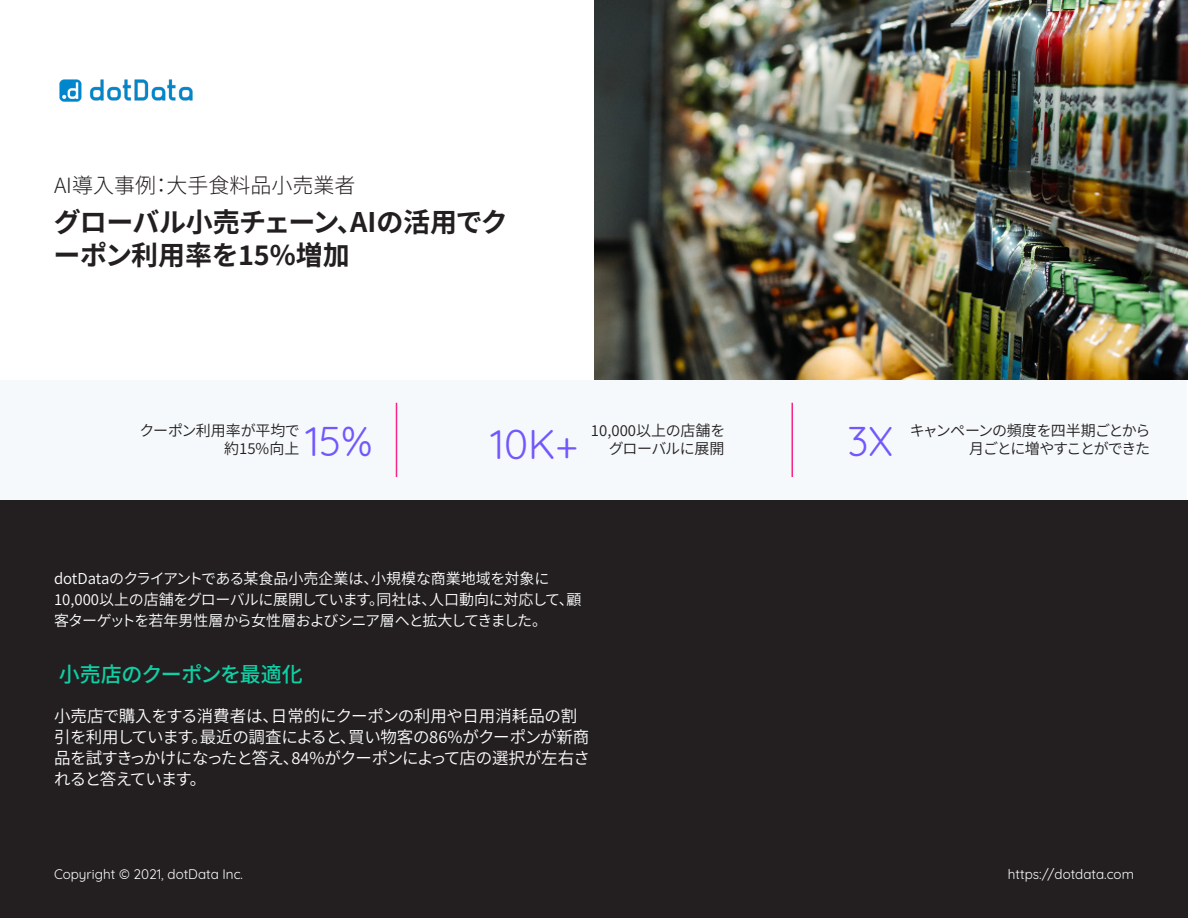
<style>
.page{position:relative;width:1188px;height:918px;background:#fff}
.page>*{position:absolute;margin:0;border:0;box-sizing:border-box;transform-origin:0 0}
.KPI_CALLOUTS{font:40.5px "Quicksand";color:#7257fe}
.Document_Title{font:700 27px/33px "Source Han Sans JP";letter-spacing:-.015em;color:#231f20}
.Document_Caption{font:300 21px "Source Han Sans JP";color:#231f20}
.Page_Subtitle{font:500 21px "Source Han Sans JP";letter-spacing:-.015em;color:#0ed0a5}
.t1{font:16.5px/21px "Source Han Sans JP";letter-spacing:-.035em;color:#fff}
.Paragraph_White{font:15px/21px "Source Han Sans JP";letter-spacing:-.02em;color:#fff}
.KPI_TEXT{font:15px/18px "Source Han Sans JP";letter-spacing:-.08em;color:#231f20;text-align:right}
.KPI_TEXT-2{font:15px/18px "Source Han Sans JP";letter-spacing:-.025em;color:#231f20;text-align:right}
.KPI_TEXT-3{font:15px/18px "Source Han Sans JP";letter-spacing:-.005em;color:#231f20;text-align:right}
.Footnotes{font:13.5px "Quicksand";color:#fff}
</style>
<div class="page">
<img style="left:594px;top:0;width:594px;height:380px">
<div style="left:1px;top:380px;width:1186px;height:120px;background:#f5f9fb"></div>
<hr style="left:396px;top:403px;width:1px;height:74px;background:#f72585">
<hr style="left:791px;top:403px;width:2px;height:74px;background:#f72585">
<div style="left:0;top:501px;width:1188px;height:417px;background:#231f20"></div>
<img style="left:59px;top:79px;width:134px;height:23px">
<p class="Document_Caption" style="left:54px;top:173px;width:303px">AI導入事例：大手食料品小売業者</p>
<p class="Document_Title" style="left:54px;top:206px;width:456px">グローバル小売チェーン、AIの活用でクーポン利用率を15%増加</p>
<p class="KPI_TEXT-3" style="left:139px;top:422px;width:162px">クーポン利用率が平均で約15%向上</p>
<p class="KPI_TEXT-2" style="left:591px;top:422px;width:136px">10,000以上の店舗をグローバルに展開</p>
<p class="KPI_CALLOUTS" style="left:847px;top:410px;width:47px">3X</p>
<p class="KPI_TEXT" style="left:910px;top:422px;width:242px">キャンペーンの頻度を四半期ごとから月ごとに増やすことができた</p>
<p class="KPI_CALLOUTS" style="left:306px;top:410px;width:69px">15%</p>
<p class="KPI_CALLOUTS" style="left:491px;top:413px;width:89px">10K+</p>
<p class="Paragraph_White" style="left:54px;top:569px;width:529px">dotDataのクライアントである某食品小売企業は、小規模な商業地域を対象に<br>10,000以上の店舗をグローバルに展開しています。同社は、人口動向に対応して、顧客ターゲットを若年男性層から女性層およびシニア層へと拡大してきました。</p>
<p class="Page_Subtitle" style="left:59px;top:662px;width:246px">小売店のクーポンを最適化</p>
<p class="t1" style="left:54px;top:706px;width:538px">小売店で購入をする消費者は、日常的にクーポンの利用や日用消耗品の割引を利用しています。最近の調査によると、買い物客の86%がクーポンが新商品を試すきっかけになったと答え、84%がクーポンによって店の選択が左右されると答えています。</p>
<p class="Footnotes" style="left:54px;top:864px;width:191px">Copyright © 2021, dotData Inc.</p>
<p class="Footnotes" style="left:1008px;top:864px;width:128px">https://dotdata.com</p>
</div>
